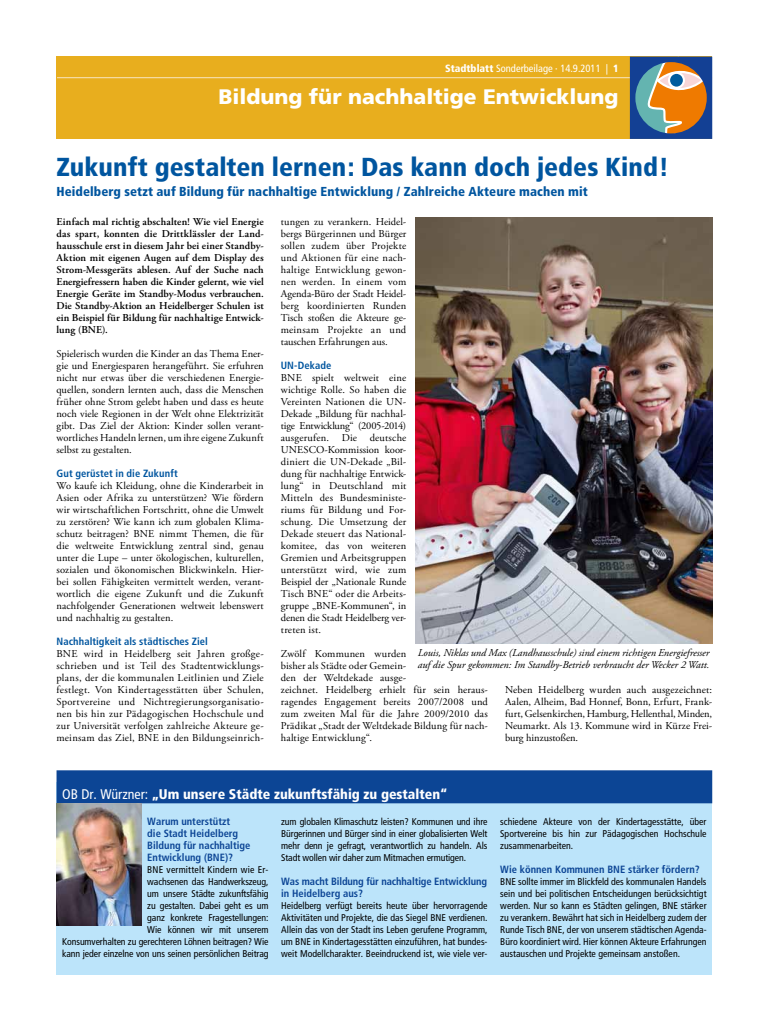
<style>
.page{position:relative;width:769px;height:1032px;background:#fff}
.page>*{position:absolute;margin:0;border:0;box-sizing:border-box;transform-origin:0 0}
.Überschrift_1{font:900 condensed 26px "Frutiger";letter-spacing:.005em;color:#00559f}
.Paginierung_links{font:900 21px "Frutiger";color:#fff}
.Überschrift_Kasten{font:900 condensed 14px "Frutiger";color:#fff}
.Überschrift_2{font:900 condensed 13px "Frutiger";letter-spacing:.005em;color:#00559f}
.Fließtext{font:10.5px/12px "Adobe Garamond Pro";letter-spacing:.01em;color:#000;text-align:justify}
.Fließtext-2{font:600 10.5px/12px "Adobe Garamond Pro";letter-spacing:.01em;color:#000;text-align:justify}
.Überschrift_4{font:700 condensed 10.5px/12px "Frutiger";color:#0c4595}
.Bildunterschrift{font:italic 10.5px/12px "Adobe Garamond Pro";color:#000}
.Überschrift_3{font:700 condensed 10.5px "Frutiger";letter-spacing:.005em;color:#00559f}
.Paginierung_links-2{font:condensed 10.5px "Frutiger";color:#fff}
.Fließtext_Kasten{font:condensed 9.8px/12px "Frutiger";letter-spacing:-.01em;color:#000;text-align:justify}
.s1{font-weight:900}
.s2{font-weight:400}
</style>
<div class="page">
<div style="left:57px;top:57px;width:654px;height:82px;background:#e8ae1e"></div>
<hr style="left:57px;top:77px;width:654px;height:1px;background:#f9e6c2">
<svg style="left:629px;top:57px;width:82px;height:82px;background:#7f7770"></svg>
<svg style="left:668px;top:73px;width:15px;height:15px"></svg>
<div style="left:667px;top:72px;width:17px;height:17px;border:2px solid #fff;border-radius:50%"></div>
<div style="left:56px;top:782px;width:655px;height:193px;background:#bce4fa"></div>
<div style="left:56px;top:770px;width:655px;height:33px;background:#0c4595"></div>
<img style="left:56px;top:803px;width:86px;height:123px">
<img style="left:415px;top:217px;width:296px;height:426px">
<p class="Paginierung_links-2" style="left:445px;top:62px;width:175px"><span class="s1">Stadtblatt</span> Sonderbeilage · 14.9.2011 | <span class="s1">1</span></p>
<p class="Paginierung_links" style="left:218px;top:84px;width:401px">Bildung für nachhaltige Entwicklung</p>
<h1 class="Überschrift_1" style="left:56px;top:152px;width:613px">Zukunft gestalten lernen: Das kann doch jedes Kind!</h1>
<h2 class="Überschrift_2" style="left:56px;top:184px;width:532px">Heidelberg setzt auf Bildung für nachhaltige Entwicklung / Zahlreiche Akteure machen mit</h2>
<p class="Fließtext-2" style="left:56px;top:215px;width:209px">Einfach mal richtig abschalten! Wie viel Energie das spart, konnten die Drittklässler der Land&shy;hausschule erst in diesem Jahr bei einer Standby-Aktion mit eigenen Augen auf dem Display des Strom-Messgeräts ablesen. Auf der Suche nach Energiefressern haben die Kinder gelernt, wie viel Energie Geräte im Standby-Modus verbrauchen.<br>Die Standby-Aktion an Heidelberger Schulen ist ein Beispiel für Bildung für nachhaltige Entwick&shy;lung (BNE).</p>
<p class="Fließtext" style="left:56px;top:348px;width:209px">Spielerisch wurden die Kinder an das Thema Ener&shy;gie und Energiesparen herangeführt. Sie erfuhren nicht nur etwas über die verschiedenen Energie&shy;quellen, sondern lernten auch, dass die Menschen früher ohne Strom gelebt haben und dass es heute noch viele Regionen in der Welt ohne Elektrizität gibt. Das Ziel der Aktion: Kinder sollen verant&shy;wortliches Handeln lernen, um ihre eigene Zukunft selbst zu gestalten.</p>
<h3 class="Überschrift_3" style="left:56px;top:467px;width:123px">Gut gerüstet in die Zukunft</h3>
<p class="Fließtext" style="left:56px;top:480px;width:209px">Wo kaufe ich Kleidung, ohne die Kinderarbeit in Asien oder Afrika zu unterstützen? Wie fördern wir wirtschaftlichen Fortschritt, ohne die Umwelt zu zerstören? Wie kann ich zum globalen Klima&shy;schutz beitragen? BNE nimmt Themen, die für die weltweite Entwicklung zentral sind, genau unter die Lupe – unter ökologischen, kulturellen, sozialen und ökonomischen Blickwinkeln. Hier&shy;bei sollen Fähigkeiten vermittelt werden, verant&shy;wortlich die eigene Zukunft und die Zukunft nachfolgender Generationen weltweit lebenswert und nachhaltig zu gestalten.</p>
<h3 class="Überschrift_3" style="left:56px;top:635px;width:153px">Nachhaltigkeit als städtisches Ziel</h3>
<p class="Fließtext" style="left:56px;top:648px;width:209px">BNE wird in Heidelberg seit Jahren großge&shy;schrieben und ist Teil des Stadtentwicklungs&shy;plans, der die kommunalen Leitlinien und Ziele festlegt. Von Kindertagesstätten über Schulen, Sportvereine und Nichtregierungsorganisatio&shy;nen bis hin zur Pädagogischen Hochschule und zur Universität verfolgen zahlreiche Akteure ge&shy;meinsam das Ziel, BNE in den Bildungseinrich-</p>
<p class="Fließtext" style="left:280px;top:216px;width:127px">tungen zu verankern. Heidel&shy;bergs Bürgerinnen und Bürger sollen zudem über Projekte und Aktionen für eine nach&shy;haltige Entwicklung gewon&shy;nen werden. In einem vom Agenda--Büro der Stadt Heidel&shy;berg koordinierten Runden Tisch stoßen die Akteure ge&shy;meinsam Projekte an und tauschen Erfahrungen aus.</p>
<h3 class="Überschrift_3" style="left:280px;top:359px;width:52px">UN-Dekade</h3>
<p class="Fließtext" style="left:280px;top:372px;width:127px">BNE spielt weltweit eine wichtige Rolle. So haben die Vereinten Nationen die UN-Dekade „Bildung für nachhal&shy;tige Entwicklung“ (2005-2014) ausgerufen. Die deutsche UNESCO-Kommission koor&shy;diniert die UN-Dekade „Bil&shy;dung für nachhaltige Entwick&shy;lung“ in Deutschland mit Mitteln des Bundesministe&shy;riums für Bildung und For&shy;schung. Die Umsetzung der Dekade steuert das National&shy;komitee, das von weiteren Gremien und Arbeitsgruppen unterstützt wird, wie zum Beispiel der „Nationale Runde Tisch BNE“ oder die Arbeits&shy;gruppe „BNE-Kommunen“, in denen die Stadt Heidelberg ver&shy;treten ist.</p>
<p class="Fließtext" style="left:280px;top:648px;width:209px;text-align:left">Zwölf Kommunen wurden<br>bisher als Städte oder Gemein-<br>den der Weltdekade ausge-<br>zeichnet. Heidelberg erhielt für sein heraus&shy;ragendes Engagement bereits 2007/2008 und zum zweiten Mal für die Jahre 2009/2010 das Prädikat „Stadt der Weltdekade Bildung für nach&shy;haltige Entwicklung“.</p>
<p class="Bildunterschrift" style="left:417px;top:647px;width:293px">Louis, Niklas und Max (Landhausschule) sind einem richtigen Energiefresser auf die Spur gekommen: Im Standby-Betrieb verbraucht der Wecker 2 Watt.</p>
<p class="Fließtext" style="left:504px;top:684px;width:209px">Neben Heidelberg wurden auch ausgezeichnet:<br>Aalen, Alheim, Bad Honnef, Bonn, Erfurt, Frank&shy;furt, Gelsenkirchen, Hamburg, Hellenthal, Minden, Neumarkt. Als 13. Kommune wird in Kürze Frei&shy;burg hinzustoßen.</p>
<h1 class="Überschrift_Kasten" style="left:62px;top:785px;width:386px"><span class="s2">OB Dr. Würzner:</span> „Um unsere Städte zukunftsfähig zu gestalten“</h1>
<h4 class="Überschrift_4" style="left:147px;top:815px;width:104px">Warum unterstützt<br>die Stadt Heidelberg<br>Bildung für nachhaltige<br>Entwicklung (BNE)?</h4>
<p class="Fließtext_Kasten" style="left:62px;top:863px;width:208px;text-align:right">BNE vermittelt Kindern wie Er-<br>wachsenen das Handwerkszeug,<br>um unsere Städte zukunftsfähig<br>zu gestalten. Dabei geht es um<br>ganz konkrete Fragestellungen:<br>Wie können wir mit unserem<br>Konsumverhalten zu gerechteren Löhnen beitragen? Wie kann jeder einzelne von uns seinen persönlichen Beitrag</p>
<p class="Fließtext_Kasten" style="left:281px;top:815px;width:208px">zum globalen Klimaschutz leisten? Kommunen und ihre Bürgerinnen und Bürger sind in einer globalisierten Welt mehr denn je gefragt, verantwortlich zu handeln. Als Stadt wollen wir daher zum Mitmachen ermutigen.</p>
<h4 class="Überschrift_4" style="left:281px;top:875px;width:207px">Was macht Bildung für nachhaltige Entwicklung in Heidelberg aus?</h4>
<p class="Fließtext_Kasten" style="left:281px;top:899px;width:208px">Heidelberg verfügt bereits heute über hervorragende Aktivitäten und Projekte, die das Siegel BNE verdienen.<br>Allein das von der Stadt ins Leben gerufene Programm, um BNE in Kindertagesstätten einzuführen, hat bundes&shy;weit Modellcharakter. Beeindruckend ist, wie viele ver-</p>
<p class="Fließtext_Kasten" style="left:500px;top:815px;width:208px">schiedene Akteure von der Kindertagesstätte, über Sportvereine bis hin zur Pädagogischen Hochschule zusammenarbeiten.</p>
<h4 class="Überschrift_4" style="left:500px;top:863px;width:201px">Wie können Kommunen BNE stärker fördern?</h4>
<p class="Fließtext_Kasten" style="left:500px;top:875px;width:208px">BNE sollte immer im Blickfeld des kommunalen Handels sein und bei politischen Entscheidungen berücksichtigt werden. Nur so kann es Städten gelingen, BNE stärker zu verankern. Bewährt hat sich in Heidelberg zudem der Runde Tisch BNE, der von unserem städtischen Agenda-Büro koordiniert wird. Hier können Akteure Erfahrungen austauschen und Projekte gemeinsam anstoßen.</p>
</div>
